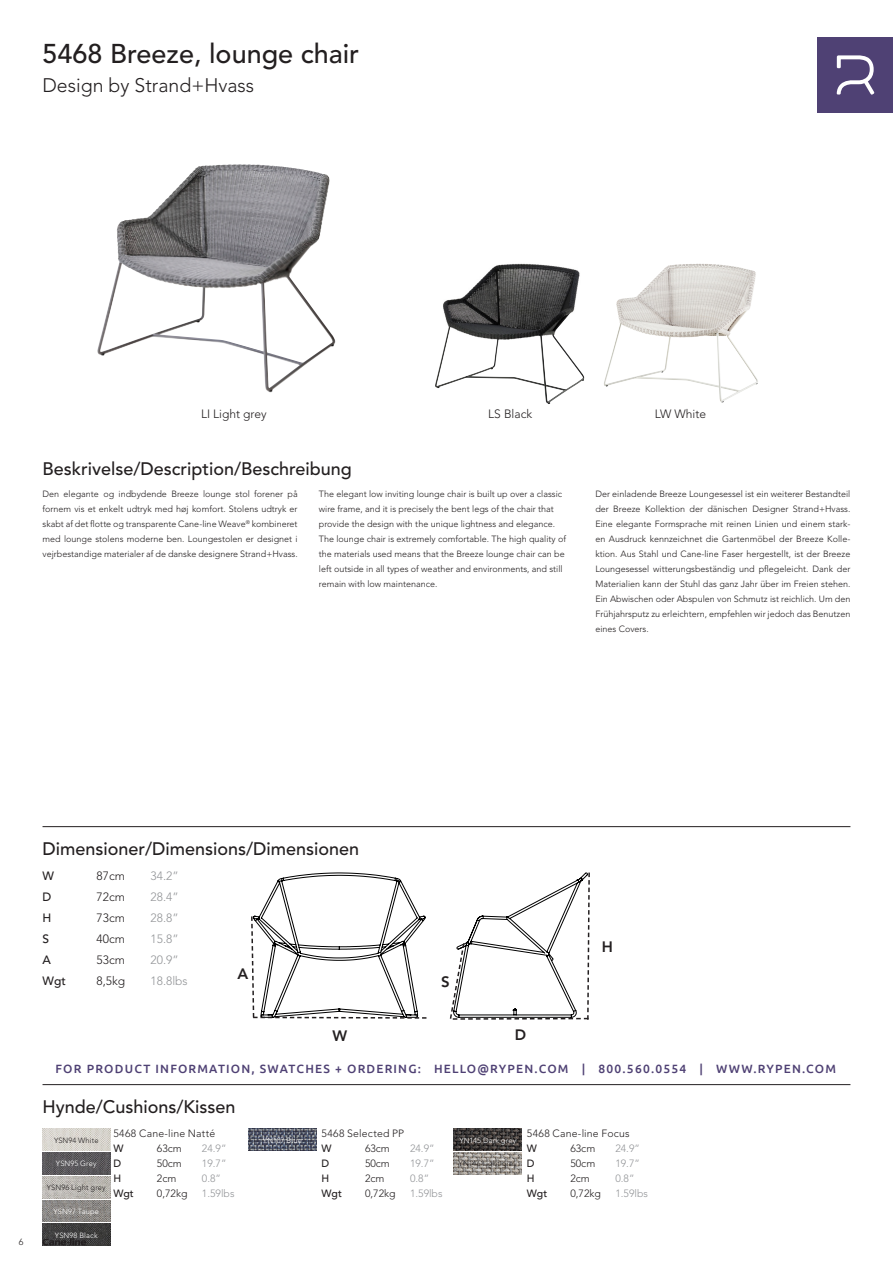
<style>
.page{position:relative;width:893px;height:1263px;background:#fff}
.page>*{position:absolute;margin:0;border:0;box-sizing:border-box;transform-origin:0 0}
.t1{font:500 27px "Avenir LT Pro";color:#231f20}
.t2{font:300 19.5px "Avenir LT Pro";color:#231f20}
.t3{font:500 18px "Avenir LT Pro";color:#231f20}
.t4{font:800 15px "Avenir LT Pro";color:#231f20}
.t5{font:500 12px "Ubuntu";letter-spacing:.1em;color:#4f4174}
.t6{font:300 12px "Avenir LT Pro";color:#231f20}
.t7{font:300 12px "Avenir LT Pro";color:#939598}
.t8{font:500 12px "Avenir LT Pro";color:#231f20}
.t9{font:300 10.5px "Avenir LT Pro";letter-spacing:.005em;color:#231f20}
.t10{font:300 10.5px "Avenir LT Pro";color:#939598}
.t11{font:500 10.5px "Avenir LT Pro";color:#231f20}
.t12{font:300 9px/15px "Avenir LT Pro";color:#231f20;text-align:justify}
.t13{font:300 7.5px "Avenir LT Pro";letter-spacing:.015em;color:#fff}
.t14{font:300 7.5px "Avenir LT Pro";letter-spacing:.015em;color:#231f20}
</style>
<div class="page">
<hr style="left:43px;top:826px;width:807px;height:1px;background:#231f20">
<hr style="left:43px;top:1084px;width:807px;height:1px;background:#231f20">
<img style="left:604px;top:264px;width:94px;height:123px">
<img style="left:435px;top:263px;width:150px;height:141px">
<img style="left:97px;top:164px;width:239px;height:229px">
<svg style="left:449px;top:872px;width:141px;height:148px"></svg>
<svg style="left:251px;top:872px;width:176px;height:147px"></svg>
<img style="left:248px;top:1129px;width:68px;height:22px">
<img style="left:43px;top:1129px;width:67px;height:45px">
<img style="left:43px;top:1176px;width:67px;height:22px">
<img style="left:43px;top:1200px;width:67px;height:22px">
<img style="left:43px;top:1224px;width:67px;height:21px">
<img style="left:454px;top:1129px;width:68px;height:45px">
<svg style="left:42px;top:1238px;width:46px;height:7px"></svg>
<div style="left:818px;top:38px;width:75px;height:74px;background:#4f4174"></div>
<svg style="left:837px;top:55px;width:37px;height:40px"></svg>
<p class="t1" style="left:43px;top:38px;width:318px">5468 Breeze, lounge chair</p>
<p class="t2" style="left:43px;top:73px;width:213px">Design by Strand+Hvass</p>
<p class="t6" style="left:201px;top:406px;width:67px">LI Light grey</p>
<p class="t6" style="left:488px;top:406px;width:46px">LS Black</p>
<p class="t6" style="left:655px;top:406px;width:53px">LW White</p>
<p class="t3" style="left:43px;top:458px;width:311px">Beskrivelse/Description/Beschreibung</p>
<p class="t12" style="left:43px;top:486px;width:257px">Den elegante og indbydende Breeze lounge stol forener på fornem vis et enkelt udtryk med høj komfort. Stolens udtryk er skabt af det flotte og transparente Cane-line Weave<sup>®</sup> kombineret med lounge stolens moderne ben. Loungestolen er designet i vejrbestandige materialer af de danske designere Strand+Hvass.</p>
<p class="t12" style="left:319px;top:486px;width:249px;text-align:left">The elegant low inviting lounge chair is built up over a classic wire frame, and it is precisely the bent legs of the chair that provide the design with the unique lightness and elegance.<br>The lounge chair is extremely comfortable. The high quality of the materials used means that the Breeze lounge chair can be left outside in all types of weather and environments, and still remain with low maintenance.</p>
<p class="t12" style="left:595px;top:486px;width:257px">Der einladende Breeze Loungesessel ist ein weiterer Bestandteil der Breeze Kollektion der dänischen Designer Strand+Hvass.<br>Eine elegante Formsprache mit reinen Linien und einem stark&shy;en Ausdruck kennzeichnet die Gartenmöbel der Breeze Kolle&shy;ktion. Aus Stahl und Cane-line Faser hergestellt, ist der Breeze Loungesessel witterungsbeständig und pflegeleicht. Dank der Materialien kann der Stuhl das ganz Jahr über im Freien stehen.<br>Ein Abwischen oder Abspulen von Schmutz ist reichlich. Um den Frühjahrsputz zu erleichtern, empfehlen wir jedoch das Benutzen eines Covers.</p>
<p class="t12" style="left:19px;top:1234px;width:6px">6</p>
<p class="t3" style="left:43px;top:838px;width:318px">Dimensioner/Dimensions/Dimensionen</p>
<p class="t8" style="left:43px;top:869px;width:13px">W</p>
<p class="t6" style="left:97px;top:869px;width:30px">87cm</p>
<p class="t7" style="left:151px;top:869px;width:30px">34.2”</p>
<p class="t8" style="left:43px;top:890px;width:10px">D</p>
<p class="t6" style="left:97px;top:890px;width:30px">72cm</p>
<p class="t7" style="left:151px;top:890px;width:30px">28.4”</p>
<p class="t8" style="left:43px;top:911px;width:10px">H</p>
<p class="t6" style="left:97px;top:911px;width:30px">73cm</p>
<p class="t7" style="left:151px;top:911px;width:30px">28.8”</p>
<p class="t8" style="left:43px;top:932px;width:8px">S</p>
<p class="t6" style="left:97px;top:932px;width:30px">40cm</p>
<p class="t7" style="left:151px;top:932px;width:30px">15.8”</p>
<p class="t8" style="left:43px;top:953px;width:10px">A</p>
<p class="t6" style="left:97px;top:953px;width:30px">53cm</p>
<p class="t7" style="left:151px;top:953px;width:30px">20.9”</p>
<p class="t8" style="left:43px;top:974px;width:25px">Wgt</p>
<p class="t6" style="left:97px;top:974px;width:30px">8,5kg</p>
<p class="t7" style="left:151px;top:974px;width:39px">18.8lbs</p>
<p class="t4" style="left:237px;top:965px;width:12px">A</p>
<p class="t4" style="left:441px;top:972px;width:10px">S</p>
<p class="t4" style="left:332px;top:1026px;width:16px">W</p>
<p class="t4" style="left:515px;top:1026px;width:13px">D</p>
<p class="t4" style="left:602px;top:938px;width:13px">H</p>
<h3 class="t5" style="left:56px;top:1061px;width:782px">FOR PRODUCT INFORMATION, SWATCHES + ORDERING: HELLO@RYPEN.COM | 800.560.0554 | WWW.RYPEN.COM</h3>
<p class="t3" style="left:43px;top:1096px;width:195px">Hynde/Cushions/Kissen</p>
<p class="t9" style="left:113px;top:1127px;width:103px">5468 Cane-line Natté</p>
<p class="t11" style="left:113px;top:1142px;width:12px">W</p>
<p class="t9" style="left:157px;top:1142px;width:26px">63cm</p>
<p class="t10" style="left:202px;top:1142px;width:26px">24.9”</p>
<p class="t11" style="left:113px;top:1157px;width:9px">D</p>
<p class="t9" style="left:157px;top:1157px;width:26px">50cm</p>
<p class="t10" style="left:202px;top:1157px;width:26px">19.7”</p>
<p class="t11" style="left:113px;top:1172px;width:9px">H</p>
<p class="t9" style="left:157px;top:1172px;width:21px">2cm</p>
<p class="t10" style="left:202px;top:1172px;width:21px">0.8”</p>
<p class="t11" style="left:113px;top:1187px;width:22px">Wgt</p>
<p class="t9" style="left:157px;top:1187px;width:32px">0,72kg</p>
<p class="t10" style="left:202px;top:1187px;width:34px">1.59lbs</p>
<p class="t14" style="left:54px;top:1135px;width:46px">YSN94 White</p>
<p class="t13" style="left:263px;top:1135px;width:41px">YN107 Blue</p>
<p class="t13" style="left:56px;top:1159px;width:42px">YSN95 Grey</p>
<p class="t14" style="left:47px;top:1183px;width:60px">YSN96 Light grey</p>
<p class="t13" style="left:54px;top:1207px;width:47px">YSN97 Taupe</p>
<p class="t13" style="left:55px;top:1230px;width:44px">YSN98 Black</p>
<p class="t9" style="left:321px;top:1127px;width:84px">5468 Selected PP</p>
<p class="t11" style="left:321px;top:1142px;width:12px">W</p>
<p class="t9" style="left:365px;top:1142px;width:26px">63cm</p>
<p class="t10" style="left:410px;top:1142px;width:26px">24.9”</p>
<p class="t11" style="left:321px;top:1157px;width:9px">D</p>
<p class="t9" style="left:365px;top:1157px;width:26px">50cm</p>
<p class="t10" style="left:410px;top:1157px;width:26px">19.7”</p>
<p class="t11" style="left:321px;top:1172px;width:9px">H</p>
<p class="t9" style="left:365px;top:1172px;width:21px">2cm</p>
<p class="t10" style="left:410px;top:1172px;width:21px">0.8”</p>
<p class="t11" style="left:321px;top:1187px;width:22px">Wgt</p>
<p class="t9" style="left:365px;top:1187px;width:32px">0,72kg</p>
<p class="t10" style="left:410px;top:1187px;width:34px">1.59lbs</p>
<p class="t13" style="left:459px;top:1135px;width:58px">YN145 Dark grey</p>
<p class="t14" style="left:459px;top:1159px;width:60px">YN146 Light grey</p>
<p class="t9" style="left:527px;top:1127px;width:104px">5468 Cane-line Focus</p>
<p class="t11" style="left:527px;top:1142px;width:12px">W</p>
<p class="t9" style="left:570px;top:1142px;width:26px">63cm</p>
<p class="t10" style="left:615px;top:1142px;width:26px">24.9”</p>
<p class="t11" style="left:527px;top:1157px;width:9px">D</p>
<p class="t9" style="left:570px;top:1157px;width:26px">50cm</p>
<p class="t10" style="left:615px;top:1157px;width:26px">19.7”</p>
<p class="t11" style="left:527px;top:1172px;width:9px">H</p>
<p class="t9" style="left:570px;top:1172px;width:21px">2cm</p>
<p class="t10" style="left:615px;top:1172px;width:21px">0.8”</p>
<p class="t11" style="left:527px;top:1187px;width:22px">Wgt</p>
<p class="t9" style="left:570px;top:1187px;width:32px">0,72kg</p>
<p class="t10" style="left:615px;top:1187px;width:34px">1.59lbs</p>
</div>
